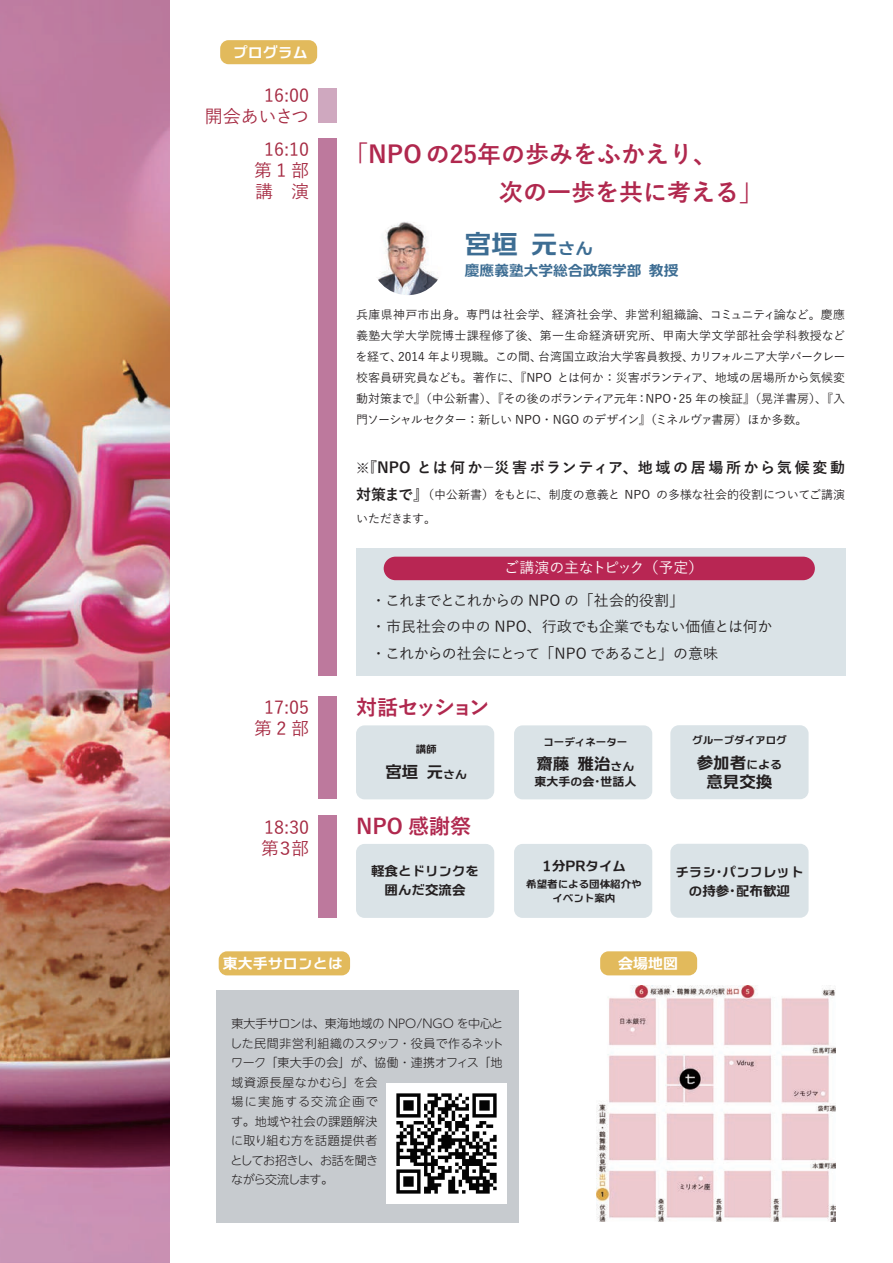
<style>
.page{position:relative;width:893px;height:1263px;background:#fff}
.page>*{position:absolute;margin:0;border:0;box-sizing:border-box;transform-origin:0 0}
.t1{font:26.55px "C4 Universal View LG E";color:#3d6d93}
.t2{font:700 24px/38.5px "Yu Go";color:#b0284e}
.t3{font:700 21px "Yu Go";letter-spacing:-.13em;color:#b0284e}
.t4{font:700 21px "Yu Go";letter-spacing:-.005em;color:#b0284e}
.t5{font:500 18px/21px "Yu Go";color:#a52941;text-align:center}
.t6{font:16.5px/19.5px "C4 Universal View LG E";color:#231f20;text-align:center}
.t7{font:500 15px/26.2px "Yu Go";letter-spacing:-.015em;color:#231f20}
.t8{font:700 15px "Yu Go";letter-spacing:.165em;color:#231f20}
.t9{font:15px "C4 Universal View LG E";color:#fff}
.t10{font:500 15px "Yu Go";letter-spacing:-.02em;color:#fff}
.t11{font:14.7px "C4 Universal View LG E";color:#3d6d93}
.t12{font:13.5px/19.5px "C4 Universal View LG E";color:#231f20;text-align:center}
.t13{font:500 12px/21px "Yu Go";letter-spacing:-.005em;color:#231f20;text-align:justify}
.t14{font:300 12px/19.5px "UD Shin M Go Pr 6 N";letter-spacing:.005em;color:#231f20}
.t15{font:12px "C4 Universal View LG E";color:#231f20}
.t16{font:10.5px/13.5px "C4 Universal View LG E";color:#231f20;text-align:center}
.s1{font-weight:500}
.s2{font-size:17.7px}
.s3{font-weight:500;font-size:13.5px}
.s4{font-weight:700;font-size:15px}
.s5{font-size:12px}
</style>
<div class="page">
<div style="left:356px;top:549px;width:490px;height:127px;background:#dae3e7"></div>
<div style="left:384px;top:557px;width:431px;height:23px;background:#b82653;border-radius:12px"></div>
<div style="left:216px;top:990px;width:302px;height:232px;background:#c7cbcf"></div>
<img style="left:387px;top:1084px;width:119px;height:119px">
<div style="left:356px;top:844px;width:138px;height:74px;background:#dae3e7;border-radius:8px"></div>
<div style="left:514px;top:844px;width:138px;height:74px;background:#dae3e7;border-radius:8px"></div>
<div style="left:670px;top:844px;width:139px;height:74px;background:#dae3e7;border-radius:8px"></div>
<div style="left:318px;top:815px;width:18px;height:103px;background:#bd799d"></div>
<div style="left:356px;top:725px;width:138px;height:74px;background:#dae3e7;border-radius:8px"></div>
<div style="left:514px;top:725px;width:138px;height:74px;background:#dae3e7;border-radius:8px"></div>
<div style="left:670px;top:725px;width:139px;height:74px;background:#dae3e7;border-radius:8px"></div>
<div style="left:220px;top:40px;width:97px;height:24px;background:#e2ba5c;border-radius:8px"></div>
<div style="left:219px;top:951px;width:131px;height:24px;background:#e2ba5c;border-radius:8px"></div>
<div style="left:600px;top:951px;width:97px;height:24px;background:#e2ba5c;border-radius:8px"></div>
<img style="left:0;top:0;width:169px;height:1263px">
<div style="left:318px;top:88px;width:18px;height:35px;background:#cfa8bf"></div>
<div style="left:318px;top:138px;width:18px;height:538px;background:#bd799d"></div>
<div style="left:318px;top:696px;width:18px;height:103px;background:#bd799d"></div>
<img style="left:369px;top:219px;width:78px;height:78px;border-radius:39px">
<div style="left:366px;top:217px;width:83px;height:83px;border:4px solid #fff;border-radius:50%"></div>
<img style="left:596px;top:985px;width:239px;height:237px">
<p class="t9" style="left:233px;top:44px;width:76px">プログラム</p>
<h3 class="t5" style="left:205px;top:83px;width:106px;text-align:right">16:00<br>開会あいさつ</h3>
<h3 class="t5" style="left:254px;top:137px;width:56px">16:10第1部講　演</h3>
<h3 class="t5" style="left:254px;top:695px;width:56px">17:05第2部</h3>
<h3 class="t5" style="left:261px;top:815px;width:49px;text-align:left">18:30第３部</h3>
<h2 class="t2" style="left:355px;top:135px;width:410px;text-indent:-11px">「NPO の25年の歩みをふかえり、<br><span class="s1">　　　　　　</span>次の一歩を共に考える」</h2>
<h1 class="t1" style="left:465px;top:230px;width:130px">宮垣 元<span class="s2">さん</span></h1>
<p class="t11" style="left:465px;top:263px;width:215px">慶應義塾大学総合政策学部 教授</p>
<p class="t13" style="left:356px;top:302px;width:491px">兵庫県神戸市出身。専門は社会学、経済社会学、非営利組織論、コミュニティ論など。慶應義塾大学大学院博士課程修了後、第一生命経済研究所、甲南大学文学部社会学科教授などを経て、2014 年より現職。この間、台湾国立政治大学客員教授、カリフォルニア大学バークレー校客員研究員なども。著作に、『NPO とは何か：災害ボランティア、地域の居場所から気候変動対策まで』（中公新書）、『その後のボランティア元年：NPO・25 年の検証』（晃洋書房）、『入門ソーシャルセクター：新しい NPO・NGO のデザイン』（ミネルヴァ書房）ほか多数。</p>
<p class="t8" style="left:356px;top:459px;width:491px"><span class="s3">※</span>『NPO とは何か－災害ボランティア、地域の居場所から気候変動</p>
<p class="t13" style="left:356px;top:480px;width:491px;line-height:24.8px"><span class="s4">対策まで』</span>（中公新書）をもとに、制度の意義と NPO の多様な社会的役割についてご講演いただきます。</p>
<p class="t10" style="left:504px;top:554px;width:201px">ご講演の主なトピック（予定）</p>
<p class="t7" style="left:371px;top:586px;width:403px">・これまでとこれからの NPO の「社会的役割」<br>・市民社会の中の NPO、行政でも企業でもない価値とは何か・これからの社会にとって「NPO であること」の意味</p>
<h3 class="t3" style="left:356px;top:695px;width:135px">対話セッション</h3>
<p class="t16" style="left:416px;top:743px;width:22px">講師</p>
<h3 class="t6" style="left:385px;top:762px;width:83px">宮垣 元<span class="s5">さん</span></h3>
<h3 class="t4" style="left:356px;top:814px;width:117px">NPO 感謝祭</h3>
<p class="t16" style="left:543px;top:735px;width:85px">コーディネーター</p>
<h3 class="t6" style="left:536px;top:755px;width:100px">齋藤 雅治<span class="s5">さん</span></h3>
<p class="t15" style="left:534px;top:775px;width:103px">東大手の会・世話人</p>
<p class="t12" style="left:371px;top:861px;width:109px">軽食とドリンクを囲んだ交流会</p>
<p class="t12" style="left:542px;top:857px;width:86px">1分PRタイム</p>
<p class="t16" style="left:526px;top:878px;width:117px">希望者による団体紹介やイベント案内</p>
<p class="t16" style="left:692px;top:734px;width:96px">グループダイアログ</p>
<h3 class="t6" style="left:697px;top:753px;width:87px">参加者<span class="s5">による</span>意見交換</h3>
<p class="t12" style="left:675px;top:862px;width:130px">チラシ・パンフレットの持参・配布歓迎</p>
<p class="t9" style="left:223px;top:955px;width:121px">東大手サロンとは</p>
<p class="t9" style="left:618px;top:955px;width:61px">会場地図</p>
<p class="t14" style="left:230px;top:1013px;width:275px">東大手サロンは、東海地域の NPO/NGO を中心とした民間非営利組織のスタッフ・役員で作るネットワーク「東大手の会」が、協働・連携オフィス「地域資源長屋なかむら」を会<br>場に実施する交流企画で<br>す。地域や社会の課題解決<br>に取り組む方を話題提供者<br>としてお招きし、お話を聞き<br>ながら交流します。</p>
</div>
